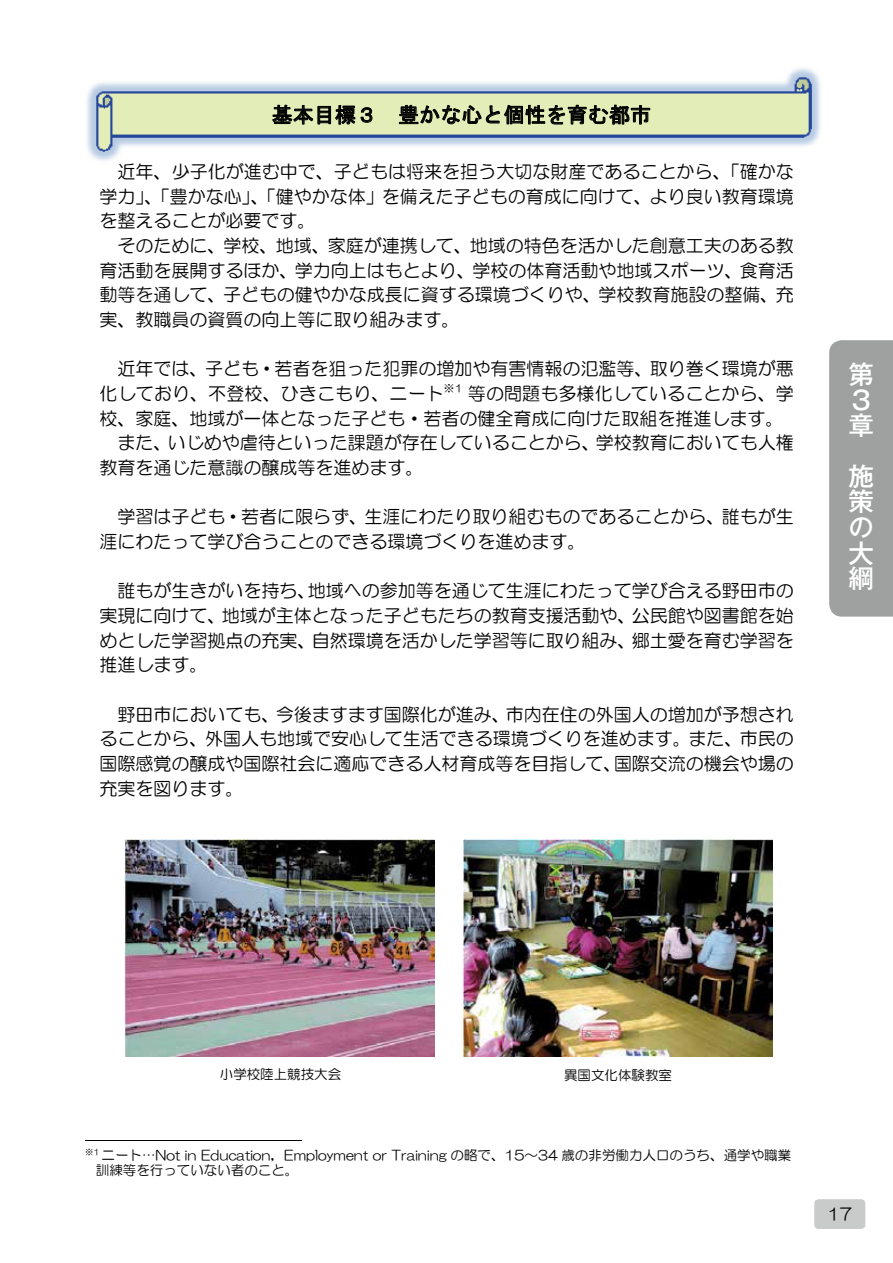
<style>
.page{position:relative;width:893px;height:1263px;background:#fff}
.page>*{position:absolute;margin:0;border:0;box-sizing:border-box;transform-origin:0 0}
.t1{font:500 25.5px/25.5px "Gothic MB101 Pr 6";color:#fff}
.t2{font:21px "MS Gothic";letter-spacing:.005em;color:#000}
.t3{font:18px/24.8px "HG Maru Gothic MPRO";color:#000;text-align:justify}
.t4{font:16.5px "HG Maru Gothic MPRO";color:#000}
.t5{font:13.5px/15px "HG Maru Gothic MPRO";color:#000}
.s1{color:#0d0d0d}
</style>
<div class="page">
<img style="left:87px;top:68px;width:733px;height:93px">
<hr style="left:85px;top:1140px;width:216px;height:1px;background:#000">
<svg style="left:272px;top:105px;width:83px;height:20px;background:#838a6a"></svg>
<svg style="left:361px;top:107px;width:11px;height:16px"></svg>
<svg style="left:399px;top:105px;width:251px;height:27px;background:#a7af87"></svg>
<img style="left:464px;top:840px;width:309px;height:216px">
<img style="left:124px;top:840px;width:310px;height:216px">
<svg style="left:829px;top:340px;width:64px;height:277px;background:#a0a1a1"></svg>
<div style="left:814px;top:1199px;width:51px;height:30px;background:#c9caca;border-radius:4px"></div>
<p class="t2" style="left:272px;top:104px;width:381px">基本目標３ 豊かな心と個性を育む都市</p>
<p class="t3" style="left:100px;top:159px;width:696px;text-indent:18px">近年、少子化が進む中で、子どもは将来を担う大切な財産であることから、「確かな学力」、「豊かな心」、「健やかな体」を備えた子どもの育成に向けて、より良い教育環境を整えることが必要です。</p>
<p class="t3" style="left:100px;top:233px;width:696px;text-indent:18px">そのために、学校、地域、家庭が連携して、地域の特色を活かした創意工夫のある教育活動を展開するほか、学力向上はもとより、学校の体育活動や地域スポーツ、食育活動等<span class="s1">を</span>通して、子どもの健やかな成長に資する環境づくりや、学校教育施設の整備、充実、教職員の資質の向上等に取り組みます。</p>
<p class="t3" style="left:118px;top:356px;width:678px">近年では、子ども・若者を狙った犯罪の増加や有害情報の氾濫等、取り巻く環境が悪</p>
<p class="t3" style="left:100px;top:381px;width:696px">化しており、不登校、ひきこもり、ニート<sup>※1</sup> 等の問題も多様化していることから、学</p>
<p class="t3" style="left:100px;top:406px;width:685px">校、家庭、地域が一体となった子ども・若者の健全育成に向けた取組を推進します。</p>
<p class="t3" style="left:118px;top:430px;width:678px">また、いじめや虐待といった課題が存在していることから、学校教育においても人権</p>
<p class="t3" style="left:100px;top:455px;width:325px">教育を通じた意識の醸成等を進めます。</p>
<p class="t3" style="left:100px;top:504px;width:696px;text-indent:18px">学習は子ども・若者に限らず、生涯にわたり取り組むものであることから、誰もが生涯にわたって学び合うことのできる環境づくりを進めます。</p>
<p class="t3" style="left:100px;top:578px;width:696px;text-indent:18px">誰もが生きがいを持ち、地域への参加等を通じて生涯にわたって学び合える野田市の実現に向けて、地域が主体となった子どもたちの教育支援活動や、公民館や図書館を始めとした学習拠点の充実、自然環境を<span class="s1">活</span>かした学習等に取り組み、郷土愛を育む学習を推進します。</p>
<p class="t3" style="left:100px;top:702px;width:696px;text-indent:18px">野田市においても、今後ますます国際化が進み、市内在住の外国人の増加が予想されることから、外国人も地域で安心して生活できる環境づくりを進めます。また、市民の国際感覚の醸成や国際社会に適応できる人材育成等を目指して、国際交流の機会や場の充実を図ります。</p>
<h1 class="t1" style="left:848px;top:360px;width:26px">第<br>３章</h1>
<h1 class="t1" style="left:848px;top:462px;width:26px;text-align:justify">施策の大綱</h1>
<p class="t5" style="left:220px;top:1066px;width:123px">小学校陸上競技大会</p>
<p class="t5" style="left:564px;top:1067px;width:109px">異国文化体験教室</p>
<p class="t5" style="left:96px;top:1147px;width:697px;text-indent:-11px"><sup>※1</sup> ニート…Not in Education，Employment or Training の略で、15～34 歳の非労働力人口のうち、通学や職業訓練等を行っていない者のこと。</p>
<p class="t4" style="left:828px;top:1205px;width:26px">17</p>
</div>
